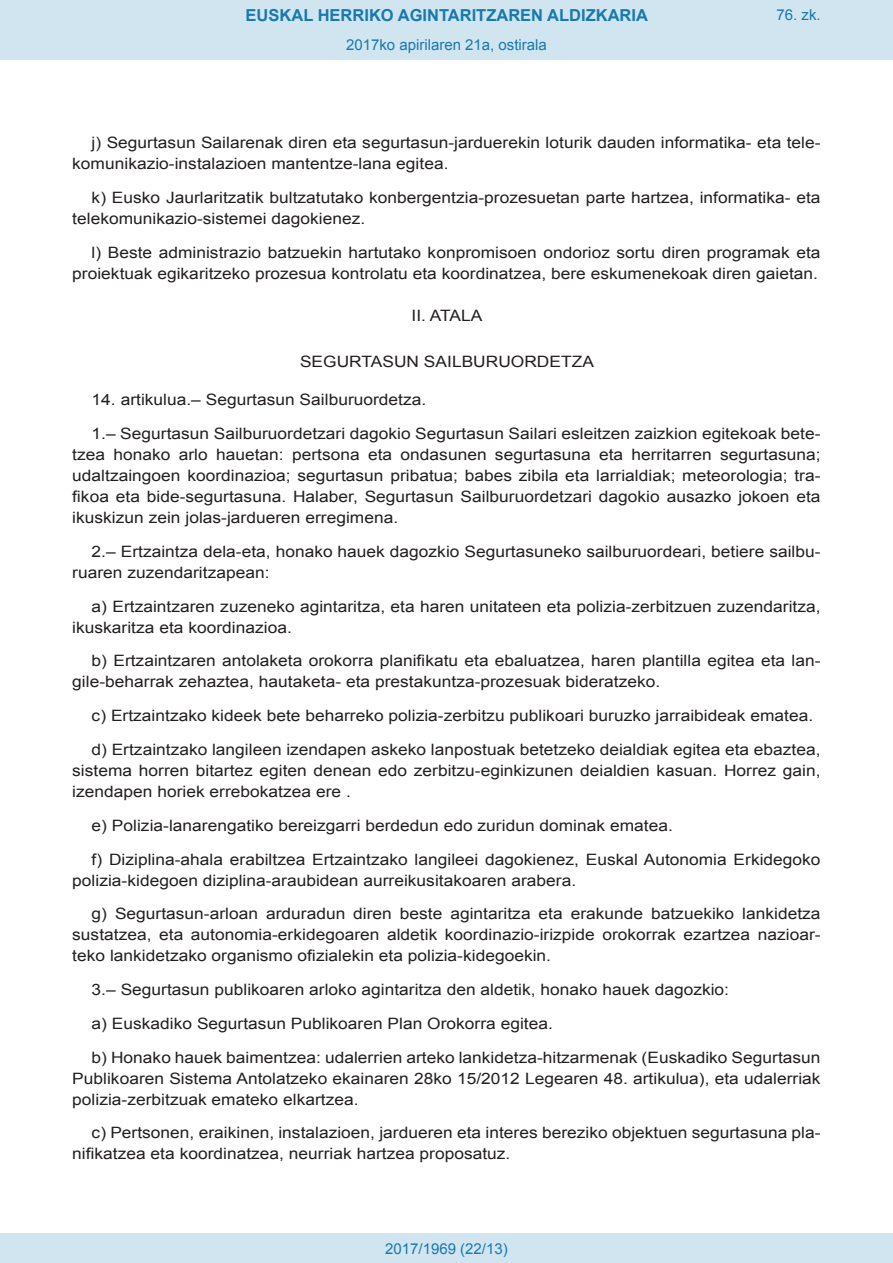
<style>
.page{position:relative;width:893px;height:1263px;background:#fff}
.page>*{position:absolute;margin:0;border:0;box-sizing:border-box;transform-origin:0 0}
.t1{font:700 16.5px "Arial";color:#1879ad}
.BOPVDetalle{font:15.6px/21px "Arial";color:#231f20;scale:1.11 1}
.BOPVClave{font:15.6px "Arial";color:#231f20;scale:1.11 1}
.Paginacion_Centro{font:15px "Arial";color:#1879ad}
</style>
<div class="page">
<div style="left:0;top:0;width:893px;height:60px;background:#d0e5f0"></div>
<div style="left:0;top:1233px;width:893px;height:30px;background:#d0e5f0"></div>
<p class="t1" style="left:246px;top:4px;width:404px">EUSKAL HERRIKO AGINTARITZAREN ALDIZKARIA</p>
<p class="Paginacion_Centro" style="left:346px;top:35px;width:202px">2017ko apirilaren 21a, ostirala</p>
<p class="Paginacion_Centro" style="left:776px;top:5px;width:46px">76. zk.</p>
<p class="BOPVDetalle" style="left:72px;top:132px;width:676px;text-indent:19px">j) Segurtasun Sailarenak diren eta segurtasun-jarduerekin loturik dauden informatika- eta tele&shy;komunikazio-instalazioen mantentze-lana egitea.</p>
<p class="BOPVDetalle" style="left:72px;top:187px;width:676px;text-indent:19px">k) Eusko Jaurlaritzatik bultzatutako konbergentzia-prozesuetan parte hartzea, informatika- eta telekomunikazio-sistemei dagokienez.</p>
<p class="BOPVDetalle" style="left:72px;top:242px;width:676px;text-align:right">l) Beste administrazio batzuekin hartutako konpromisoen ondorioz sortu diren programak eta proiektuak egikaritzeko prozesua kontrolatu eta koordinatzea, bere eskumenekoak diren gaietan.</p>
<p class="BOPVClave" style="left:411px;top:305px;width:65px">II. ATALA</p>
<p class="BOPVClave" style="left:300px;top:352px;width:266px">SEGURTASUN SAILBURUORDETZA</p>
<p class="BOPVDetalle" style="left:92px;top:390px;width:303px">14. artikulua.– Segurtasun Sailburuordetza.</p>
<p class="BOPVDetalle" style="left:72px;top:423px;width:676px;text-align:justify;text-indent:19px">1.– Segurtasun Sailburuordetzari dagokio Segurtasun Sailari esleitzen zaizkion egitekoak bete&shy;tzea honako arlo hauetan: pertsona eta ondasunen segurtasuna eta herritarren segurtasuna; udaltzaingoen koordinazioa; segurtasun pribatua; babes zibila eta larrialdiak; meteorologia; tra&shy;fikoa eta bide-segurtasuna. Halaber, Segurtasun Sailburuordetzari dagokio ausazko jokoen eta ikuskizun zein jolas-jardueren erregimena.</p>
<p class="BOPVDetalle" style="left:72px;top:541px;width:676px;text-indent:19px">2.– Ertzaintza dela-eta, honako hauek dagozkio Segurtasuneko sailburuordeari, betiere sailbu&shy;ruaren zuzendaritzapean:</p>
<p class="BOPVDetalle" style="left:72px;top:596px;width:676px;text-indent:19px">a) Ertzaintzaren zuzeneko agintaritza, eta haren unitateen eta polizia-zerbitzuen zuzendaritza, ikuskaritza eta koordinazioa.</p>
<p class="BOPVDetalle" style="left:72px;top:651px;width:676px;text-indent:19px">b) Ertzaintzaren antolaketa orokorra planifikatu eta ebaluatzea, haren plantilla egitea eta lan&shy;gile-beharrak zehaztea, hautaketa- eta prestakuntza-prozesuak bideratzeko.</p>
<p class="BOPVDetalle" style="left:92px;top:705px;width:652px">c) Ertzaintzako kideek bete beharreko polizia-zerbitzu publikoari buruzko jarraibideak ematea.</p>
<p class="BOPVDetalle" style="left:72px;top:739px;width:676px;text-align:justify;text-indent:19px">d) Ertzaintzako langileen izendapen askeko lanpostuak betetzeko deialdiak egitea eta ebaztea, sistema horren bitartez egiten denean edo zerbitzu-eginkizunen deialdien kasuan. Horrez gain, izendapen horiek errebokatzea ere .</p>
<p class="BOPVDetalle" style="left:92px;top:815px;width:525px">e) Polizia-lanarengatiko bereizgarri berdedun edo zuridun dominak ematea.</p>
<p class="BOPVDetalle" style="left:72px;top:849px;width:676px;text-indent:19px">f) Diziplina-ahala erabiltzea Ertzaintzako langileei dagokienez, Euskal Autonomia Erkidegoko polizia-kidegoen diziplina-araubidean aurreikusitakoaren arabera.</p>
<p class="BOPVDetalle" style="left:72px;top:903px;width:676px;text-align:justify;text-indent:19px">g) Segurtasun-arloan arduradun diren beste agintaritza eta erakunde batzuekiko lankidetza sustatzea, eta autonomia-erkidegoaren aldetik koordinazio-irizpide orokorrak ezartzea nazioar&shy;teko lankidetzako organismo ofizialekin eta polizia-kidegoekin.</p>
<p class="BOPVDetalle" style="left:92px;top:979px;width:576px">3.– Segurtasun publikoaren arloko agintaritza den aldetik, honako hauek dagozkio:</p>
<p class="BOPVDetalle" style="left:92px;top:1013px;width:417px">a) Euskadiko Segurtasun Publikoaren Plan Orokorra egitea.</p>
<p class="BOPVDetalle" style="left:72px;top:1047px;width:676px;text-align:justify;text-indent:19px">b) Honako hauek baimentzea: udalerrien arteko lankidetza-hitzarmenak (Euskadiko Segurtasun Publikoaren Sistema Antolatzeko ekainaren 28ko 15/2012 Legearen 48. artikulua), eta udalerriak polizia-zerbitzuak emateko elkartzea.</p>
<p class="BOPVDetalle" style="left:72px;top:1122px;width:676px;text-indent:19px">c) Pertsonen, eraikinen, instalazioen, jardueren eta interes bereziko objektuen segurtasuna pla&shy;nifikatzea eta koordinatzea, neurriak hartzea proposatuz.</p>
<p class="Paginacion_Centro" style="left:385px;top:1238px;width:124px">2017/1969 (22/13)</p>
</div>
